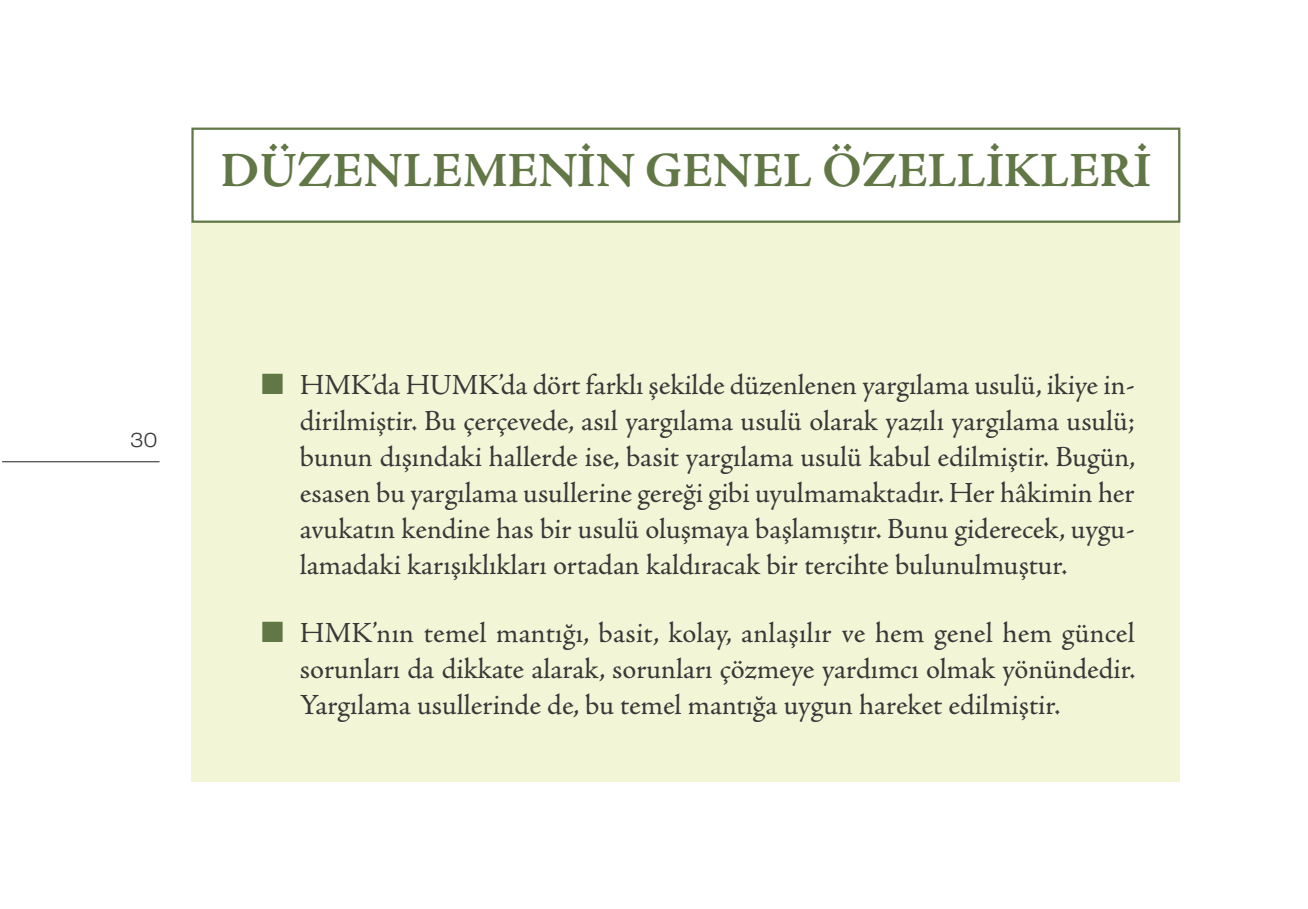
<style>
.page{position:relative;width:1308px;height:909px;background:#fff}
.page>*{position:absolute;margin:0;border:0;box-sizing:border-box;transform-origin:0 0}
.t1{font:700 49.5px "Adobe Jenson Pro";color:#617746}
.t2{font:29.25px/36px "Adobe Jenson Pro";color:#393839;text-align:justify}
.t3{font:300 expanded 20.25px "Helvetica Neue LT Pro";color:#393839}
.s1{color:#617746}
</style>
<div class="page">
<div style="left:191px;top:222px;width:989px;height:559px;background:#f3f6d6"></div>
<hr style="left:2px;top:461px;width:157px;height:1px;background:#393839">
<div style="left:191px;top:128px;width:989px;height:95px;border:2px solid #617746"></div>
<h1 class="t1" style="left:220px;top:152px;width:932px">DÜZENLEMENİN GENEL ÖZELLİKLERİ</h1>
<p class="t3" style="left:130px;top:433px;width:29px">30</p>
<p class="t2" style="left:300px;top:370px;width:837px;text-indent:-38px"><span class="s1">■</span> HMK’da HUMK’da dört farklı şekilde düzenlenen yargılama usulü, ikiye in&shy;dirilmiştir. Bu çerçevede, asıl yargılama usulü olarak yazılı yargılama usulü; bunun dışındaki hallerde ise, basit yargılama usulü kabul edilmiştir. Bugün, esasen bu yargılama usullerine gereği gibi uyulmamaktadır. Her hâkimin her avukatın kendine has bir usulü oluşmaya başlamıştır. Bunu giderecek, uygu&shy;lamadaki karışıklıkları ortadan kaldıracak bir tercihte bulunulmuştur.</p>
<p class="t2" style="left:300px;top:618px;width:837px;text-indent:-38px"><span class="s1">■</span> HMK’nın temel mantığı, basit, kolay, anlaşılır ve hem genel hem güncel sorunları da dikkate alarak, sorunları çözmeye yardımcı olmak yönündedir.<br>Yargılama usullerinde de, bu temel mantığa uygun hareket edilmiştir.</p>
</div>
